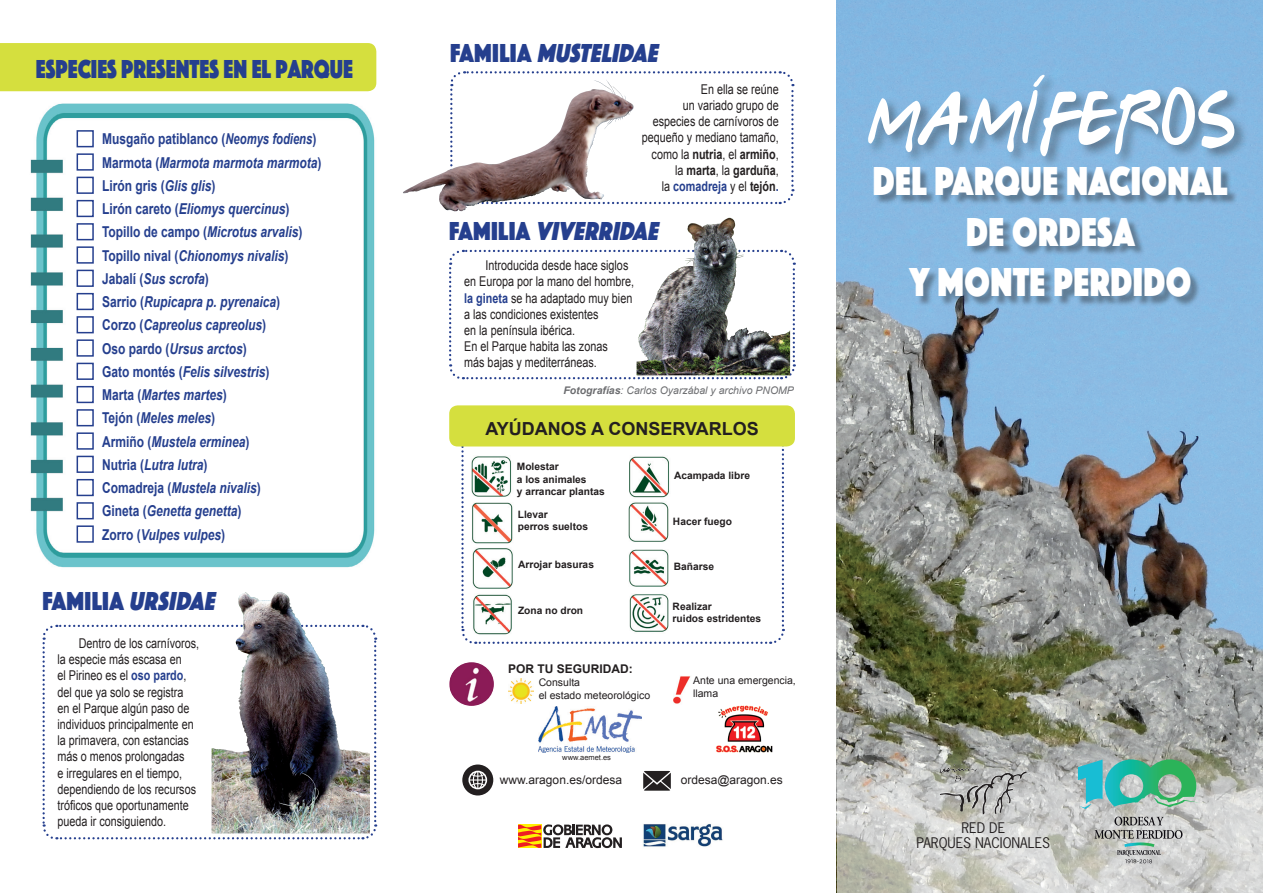
<style>
.page{position:relative;width:1263px;height:893px;background:#fff}
.page>*{position:absolute;margin:0;border:0;box-sizing:border-box;transform-origin:0 0}
.t1{font:42px/50.4px "Phosphate Solid";letter-spacing:.015em;color:#fff;text-align:center;scale:.82 1}
.t2{font:italic 27px "Phosphate Solid";color:#253f8e;scale:.85 1}
.t3{font:27px "Phosphate Solid";color:#253f8e;scale:.8 1}
.t4{font:27px "Phosphate Solid";color:#253f8e;scale:.85 1}
.t5{font:700 18px "Arial";color:#231f20}
.t6{font:italic 700 15px/23.2px "Arial";color:#253f8e;scale:.75 1}
.t7{font:13.8px/15px "News Gothic";color:#231f20;text-align:center}
.t8{font:13.5px/16.2px "Arial";color:#231f20;scale:.8 1}
.t9{font:12px "Arial";color:#231f20}
.t10{font:700 12px "Arial";color:#231f20}
.t11{font:10.5px/12.6px "Arial";color:#231f20}
.t12{font:italic 10.5px "Arial";color:#6c6d70}
.t13{font:700 10.2px/12.3px "Arial";color:#231f20}
.t14{font:7.5px "Arial";color:#231f20}
.s1{font-style:normal}
.s2{font-style:italic}
.s3{font-weight:700;color:#253f8e}
.s4{font-weight:700}
</style>
<div class="page">
<img style="left:836px;top:0;width:427px;height:893px">
<svg style="left:837px;top:747px;width:426px;height:146px;background:#c3c4bf"></svg>
<div style="left:875px;top:168px;width:363px;height:140px;background:#231f20;opacity:.4"></div>
<img style="left:673px;top:676px;width:18px;height:28px">
<img style="left:508px;top:678px;width:25px;height:25px">
<img style="left:716px;top:705px;width:57px;height:48px">
<img style="left:539px;top:706px;width:103px;height:46px">
<svg style="left:643px;top:771px;width:28px;height:20px"></svg>
<svg style="left:462px;top:764px;width:31px;height:31px"></svg>
<img style="left:450px;top:663px;width:43px;height:42px">
<div style="left:448px;top:661px;width:47px;height:46px;border:1px solid #fff;border-radius:50%"></div>
<img style="left:643px;top:824px;width:80px;height:23px">
<svg style="left:518px;top:824px;width:104px;height:24px"></svg>
<svg style="left:1078px;top:759px;width:121px;height:50px;background:#68baa6"></svg>
<svg style="left:1094px;top:817px;width:88px;height:46px;background:#b2b5b3"></svg>
<svg style="left:451px;top:71px;width:344px;height:134px"></svg>
<img style="left:940px;top:764px;width:37px;height:9px">
<svg style="left:449px;top:249px;width:347px;height:131px"></svg>
<img style="left:42px;top:623px;width:336px;height:217px">
<img style="left:30px;top:103px;width:345px;height:465px">
<div style="left:77px;top:130px;width:17px;height:17px;border:2px solid #253f8e"></div>
<div style="left:77px;top:153px;width:17px;height:18px;border:2px solid #253f8e"></div>
<div style="left:77px;top:177px;width:17px;height:17px;border:2px solid #253f8e"></div>
<div style="left:77px;top:200px;width:17px;height:17px;border:2px solid #253f8e"></div>
<div style="left:77px;top:223px;width:17px;height:17px;border:2px solid #253f8e"></div>
<div style="left:77px;top:246px;width:17px;height:18px;border:2px solid #253f8e"></div>
<div style="left:77px;top:270px;width:17px;height:17px;border:2px solid #253f8e"></div>
<div style="left:77px;top:293px;width:17px;height:17px;border:2px solid #253f8e"></div>
<div style="left:77px;top:316px;width:17px;height:17px;border:2px solid #253f8e"></div>
<div style="left:77px;top:339px;width:17px;height:18px;border:2px solid #253f8e"></div>
<div style="left:77px;top:363px;width:17px;height:17px;border:2px solid #253f8e"></div>
<div style="left:77px;top:386px;width:17px;height:17px;border:2px solid #253f8e"></div>
<div style="left:77px;top:409px;width:17px;height:17px;border:2px solid #253f8e"></div>
<div style="left:77px;top:432px;width:17px;height:18px;border:2px solid #253f8e"></div>
<div style="left:77px;top:456px;width:17px;height:17px;border:2px solid #253f8e"></div>
<div style="left:77px;top:479px;width:17px;height:17px;border:2px solid #253f8e"></div>
<div style="left:77px;top:502px;width:17px;height:17px;border:2px solid #253f8e"></div>
<div style="left:77px;top:525px;width:17px;height:18px;border:2px solid #253f8e"></div>
<div style="left:0;top:43px;width:376px;height:48px;background:#d5df3e"></div>
<div style="left:866px;top:73px;width:382px;height:97px;background:#231f20;opacity:.4"></div>
<svg style="left:868px;top:75px;width:366px;height:81px"></svg>
<img style="left:403px;top:80px;width:212px;height:130px">
<img style="left:674px;top:218px;width:56px;height:54px">
<img style="left:236px;top:592px;width:42px;height:129px">
<svg style="left:460px;top:446px;width:325px;height:198px"></svg>
<div style="left:449px;top:405px;width:346px;height:41px;background:#d5df3e;border-radius:9px"></div>
<div style="left:471px;top:501px;width:42px;height:45px;background:#fff"></div>
<img style="left:472px;top:502px;width:41px;height:42px">
<div style="left:471px;top:455px;width:42px;height:44px;background:linear-gradient(to right,#fff,#fff)"></div>
<img style="left:471px;top:456px;width:42px;height:40px">
<div style="left:472px;top:546px;width:41px;height:43px;background:#fff"></div>
<img style="left:472px;top:548px;width:41px;height:41px">
<div style="left:628px;top:500px;width:42px;height:45px;background:#fff"></div>
<img style="left:628px;top:502px;width:41px;height:40px">
<div style="left:629px;top:455px;width:42px;height:44px;background:#f7f9f8"></div>
<img style="left:629px;top:456px;width:40px;height:42px">
<div style="left:472px;top:592px;width:42px;height:45px;background:#fff"></div>
<img style="left:473px;top:594px;width:39px;height:41px">
<div style="left:629px;top:593px;width:41px;height:44px;background:#fff"></div>
<img style="left:629px;top:594px;width:40px;height:38px">
<div style="left:628px;top:548px;width:42px;height:45px;background:#fff"></div>
<img style="left:629px;top:549px;width:40px;height:38px">
<h2 class="t3" style="left:36px;top:50px;width:398px">ESPECIES PRESENTES EN EL PARQUE</h2>
<p class="t6" style="left:102px;top:128px;width:294px"><span class="s1">Musgaño patiblanco (</span>Neomys fodiens<span class="s1">)<br>Marmota (</span>Marmota marmota marmota<span class="s1">)<br>Lirón gris (</span>Glis glis<span class="s1">)<br>Lirón careto (</span>Eliomys quercinus<span class="s1">)<br>Topillo de campo (</span>Microtus arvalis<span class="s1">)<br>Topillo nival (</span>Chionomys nivalis<span class="s1">)<br>Jabalí (</span>Sus scrofa<span class="s1">)<br>Sarrio (</span>Rupicapra p. pyrenaica<span class="s1">)<br>Corzo (</span>Capreolus capreolus<span class="s1">)<br>Oso pardo (</span>Ursus arctos<span class="s1">)<br>Gato montés (</span>Felis silvestris<span class="s1">)<br>Marta (</span>Martes martes<span class="s1">)<br>Tejón (</span>Meles meles<span class="s1">)<br>Armiño (</span>Mustela erminea<span class="s1">)<br>Nutria (</span>Lutra lutra<span class="s1">)<br>Comadreja (</span>Mustela nivalis<span class="s1">)<br>Gineta (</span>Genetta genetta<span class="s1">)<br>Zorro (</span>Vulpes vulpes<span class="s1">)</span></p>
<h2 class="t4" style="left:43px;top:582px;width:211px">FA M I L I A <span class="s2">URSIDAE</span></h2>
<p class="t8" style="left:57px;top:635px;width:179px;text-indent:21px">Dentro de los carnívoros, la especie más escasa en<br>el Pirineo es el <span class="s3">oso pardo</span>, del que ya solo se registra<br>en el Parque algún paso de individuos principalmente en la primavera, con estancias más o menos prolongadas<br>e irregulares en el tiempo, dependiendo de los recursos tróficos que oportunamente pueda ir consiguiendo.</p>
<h2 class="t2" style="left:450px;top:34px;width:253px"><span class="s1">FA M I L I A</span> MUSTELIDAE</h2>
<p class="t8" style="left:642px;top:81px;width:173px;text-align:right">En ella se reúne<br>un variado grupo de especies de carnívoros de pequeño y mediano tamaño, como la <span class="s4">nutria</span>, el <span class="s4">armiño</span>, la <span class="s4">marta</span>, la <span class="s4">garduña</span>,<br>la <span class="s3">comadreja</span> y el <span class="s4">tejón</span><span class="s3">.</span></p>
<h2 class="t2" style="left:449px;top:212px;width:255px"><span class="s1">FA M I L I A</span> VIVERRIDAE</h2>
<p class="t8" style="left:464px;top:258px;width:214px;text-indent:21px">Introducida desde hace siglos en Europa por la mano del hombre, <span class="s3">la gineta</span> se ha adaptado muy bien a las condiciones existentes<br>en la península ibérica.<br>En el Parque habita las zonas<br>más bajas y mediterráneas.</p>
<p class="t12" style="left:563px;top:383px;width:232px"><span class="s4">Fotografías</span>: Carlos Oyarzábal y archivo PNOMP</p>
<h3 class="t5" style="left:485px;top:417px;width:275px">AYÚDANOS A CONSERVARLOS</h3>
<p class="t13" style="left:517px;top:461px;width:89px">Molestar<br>a los animales<br>y arrancar plantas</p>
<p class="t13" style="left:518px;top:508px;width:72px">Llevar<br>perros sueltos</p>
<p class="t13" style="left:518px;top:559px;width:77px">Arrojar basuras</p>
<p class="t13" style="left:674px;top:470px;width:77px">Acampada libre</p>
<p class="t13" style="left:673px;top:515px;width:60px">Hacer fuego</p>
<p class="t13" style="left:674px;top:560px;width:42px">Bañarse</p>
<p class="t13" style="left:518px;top:605px;width:67px">Zona no dron</p>
<p class="t13" style="left:673px;top:600px;width:90px">Realizar<br>ruidos estridentes</p>
<p class="t10" style="left:508px;top:661px;width:126px">POR TU SEGURIDAD:</p>
<p class="t11" style="left:539px;top:676px;width:113px">Consulta<br>el estado meteorológico</p>
<p class="t11" style="left:693px;top:674px;width:104px">Ante una emergencia, llama</p>
<p class="t14" style="left:562px;top:752px;width:50px">www.aemet.es</p>
<p class="t9" style="left:500px;top:772px;width:124px">www.aragon.es/ordesa</p>
<p class="t9" style="left:681px;top:772px;width:104px">ordesa@aragon.es</p>
<h1 class="t1" style="left:873px;top:154px;width:434px">DEL PARQUE NACIONAL<br>DE ORDESA<br>Y MONTE PERDIDO</h1>
<p class="t7" style="left:917px;top:820px;width:135px">RED DE<br>PARQUES NACIONALES</p>
</div>
